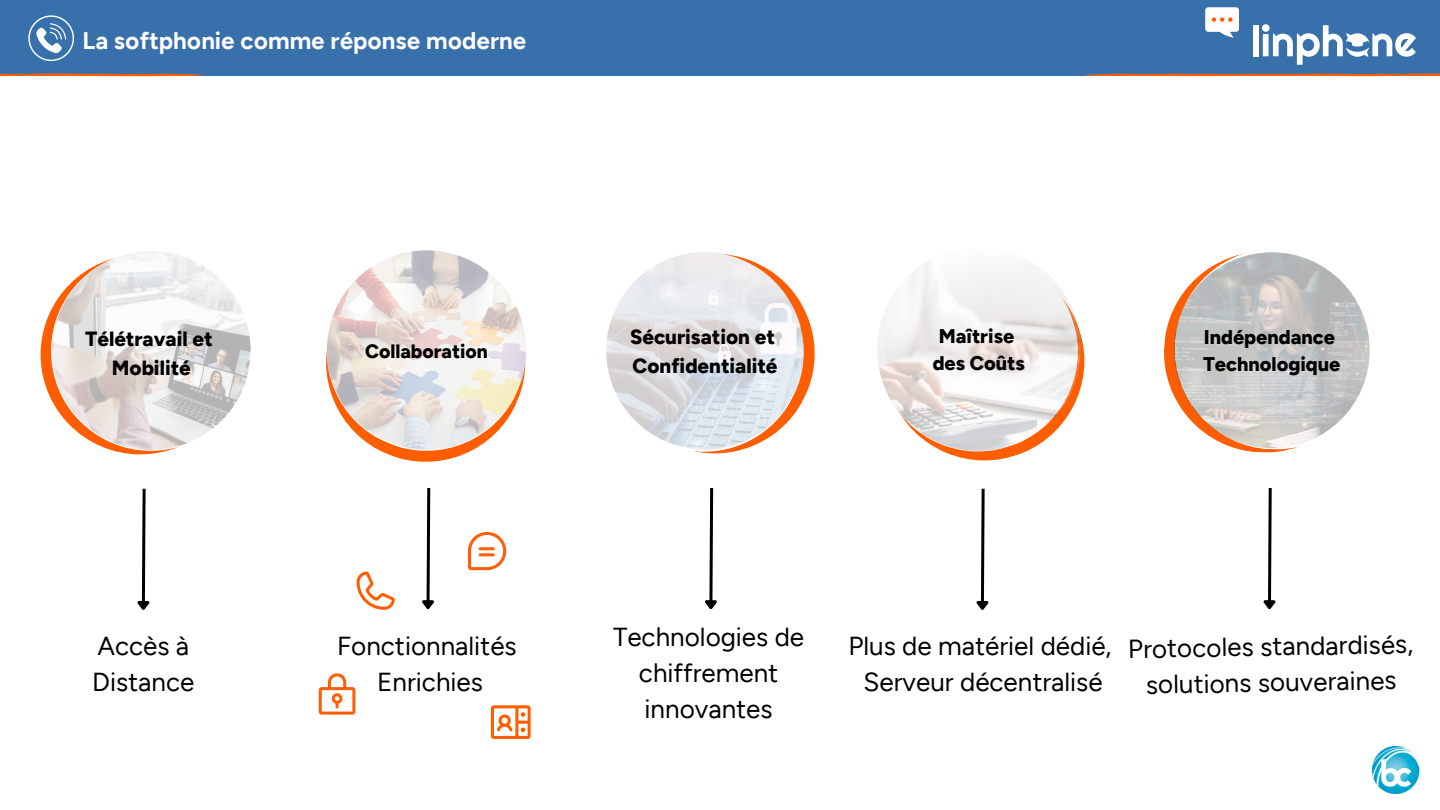
<style>
.page{position:relative;width:1440px;height:810px;background:#fff}
.page>*{position:absolute;margin:0;border:0;box-sizing:border-box;transform-origin:0 0}
.t1{font:26px/36px "Figtree";color:#000;text-align:center}
.t2{font:700 24px "Figtree";color:#fff}
.t3{font:800 20.5px/28.5px "Figtree";color:#000}
.t4{font:800 19.8px "Figtree";color:#000}
.t5{font:800 19.7px "Figtree";color:#000}
.t6{font:800 19.3px "Figtree";color:#000}
</style>
<div class="page">
<img style="left:1372px;top:747px;width:48px;height:47px">
<svg style="left:41px;top:255px;width:199px;height:199px;background:#fe6d19"></svg>
<img style="left:52px;top:251px;width:199px;height:199px;border-radius:50%">
<div style="left:0;top:0;width:1440px;height:76px;background:#3870ac"></div>
<svg style="left:1085px;top:74px;width:355px;height:2px"></svg>
<svg style="left:28px;top:15px;width:46px;height:46px"></svg>
<svg style="left:0;top:74px;width:203px;height:2px"></svg>
<svg style="left:1205px;top:7px;width:34px;height:31px"></svg>
<div style="left:1253px;top:25px;width:6px;height:31px;background:#fff"></div>
<svg style="left:1262px;top:24px;width:154px;height:41px"></svg>
<svg style="left:606px;top:254px;width:209px;height:200px"></svg>
<img style="left:606px;top:252px;width:198px;height:197px;border-radius:50%">
<svg style="left:326px;top:263px;width:200px;height:199px"></svg>
<img style="left:327px;top:250px;width:199px;height:200px;border-radius:50%">
<svg style="left:879px;top:326px;width:206px;height:135px"></svg>
<img style="left:877px;top:247px;width:204px;height:204px;border-radius:50%">
<svg style="left:1164px;top:253px;width:202px;height:200px"></svg>
<img style="left:1174px;top:252px;width:196px;height:196px;border-radius:50%">
<svg style="left:137px;top:488px;width:13px;height:122px"></svg>
<svg style="left:705px;top:488px;width:12px;height:122px"></svg>
<svg style="left:976px;top:488px;width:13px;height:122px"></svg>
<svg style="left:1263px;top:488px;width:13px;height:122px"></svg>
<svg style="left:422px;top:488px;width:12px;height:122px"></svg>
<svg style="left:491px;top:705px;width:40px;height:34px"></svg>
<svg style="left:357px;top:572px;width:38px;height:38px"></svg>
<svg style="left:468px;top:532px;width:38px;height:38px"></svg>
<svg style="left:319px;top:673px;width:36px;height:42px"></svg>
<p class="t2" style="left:82px;top:25px;width:445px">La softphonie comme réponse moderne</p>
<p class="t3" style="left:85px;top:324px;width:129px">Télétravail et</p>
<p class="t3" style="left:112px;top:352px;width:80px">Mobilité</p>
<p class="t6" style="left:365px;top:339px;width:124px">Collaboration</p>
<h3 class="t3" style="left:630px;top:322px;width:149px">Sécurisation et<br>Confidentialité</h3>
<p class="t5" style="left:939px;top:323px;width:77px">Maîtrise</p>
<p class="t5" style="left:933px;top:351px;width:94px">des Coûts</p>
<p class="t4" style="left:1204px;top:324px;width:133px">Indépendance</p>
<p class="t4" style="left:1203px;top:352px;width:139px">Technologique</p>
<p class="t1" style="left:613px;top:617px;width:193px">Technologies de chiffrement innovantes</p>
<p class="t1" style="left:92px;top:627px;width:104px;text-align:left">Accès à<br>Distance</p>
<p class="t1" style="left:337px;top:627px;width:181px">Fonctionnalités<br>Enrichies</p>
<h2 class="t1" style="left:848px;top:627px;width:265px">Plus de matériel dédié,<br>Serveur décentralisé</h2>
<p class="t1" style="left:1128px;top:630px;width:287px;rotate:-1deg">Protocoles standardisés, solutions souveraines</p>
</div>
